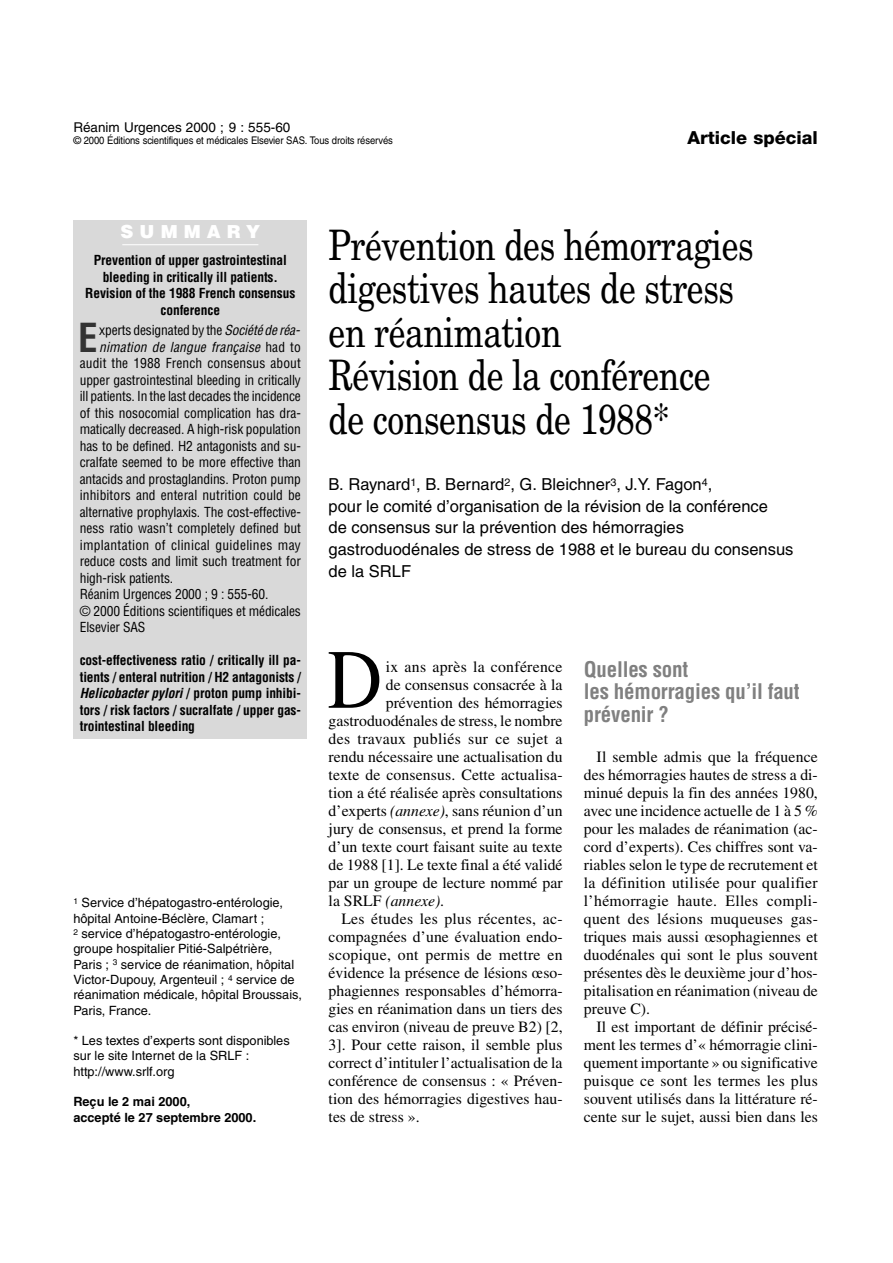
<style>
.page{position:relative;width:893px;height:1263px;background:#fff}
.page>*{position:absolute;margin:0;border:0;box-sizing:border-box;transform-origin:0 0}
.t1{font:84.15px "Times";color:#000;scale:.9 1}
.t2{font:42px/43.5px "New Century Schlbk";letter-spacing:-.01em;color:#000;scale:.8 1}
.t3{font:700 condensed 39px "Helvetica";color:#333}
.t4{font:700 condensed 21px/22.5px "Helvetica";letter-spacing:-.01em;color:#808080}
.t5{font:800 18px "Helvetica Neue";color:#000}
.t6{font:900 18px "Helvetica";letter-spacing:.335em;color:#fff}
.t7{font:16.5px/21.8px "Helvetica";color:#000}
.t8{font:15.75px/18px "Times";color:#000;text-align:justify}
.t9{font:15.75px "Times";letter-spacing:.02em;color:#000}
.t10{font:italic 15.75px "Times";color:#000}
.t11{font:condensed 13.5px "Helvetica";letter-spacing:-.01em;color:#000}
.t12{font:700 condensed 13.5px/16.5px "Helvetica";letter-spacing:-.01em;color:#000;text-align:center}
.t13{font:condensed 13.5px "Helvetica";letter-spacing:.01em;color:#000}
.t14{font:condensed 13.5px "Helvetica";letter-spacing:.025em;color:#000}
.t15{font:italic condensed 13.5px "Helvetica";letter-spacing:.01em;color:#000}
.t16{font:13.5px "Helvetica";color:#000}
.t17{font:12.75px/15.3px "Helvetica";color:#000}
.t18{font:700 12.75px/15.3px "Helvetica";color:#000}
.t19{font:10.5px "Helvetica";letter-spacing:-.01em;color:#000}
.s1{font-style:italic}
.s2{font-style:normal}
</style>
<div class="page">
<div style="left:73px;top:220px;width:234px;height:518px;background:#d9d9d9"></div>
<hr style="left:122px;top:244px;width:136px;height:1px;background:#fff">
<p class="t16" style="left:73px;top:122px;width:218px">Réanim Urgences 2000 ; 9 : 555-60</p>
<p class="t19" style="left:73px;top:136px;width:321px">© 2000 Éditions scientifiques et médicales Elsevier SAS. Tous droits réservés</p>
<p class="t5" style="left:687px;top:131px;width:132px">Article spécial</p>
<p class="t6" style="left:121px;top:225px;width:141px">SUMMARY</p>
<p class="t12" style="left:85px;top:253px;width:211px">Prevention of upper gastrointestinal bleeding in critically ill patients.<br>Revision of the 1988 French consensus conference</p>
<h3 class="t3" style="left:78px;top:323px;width:21px">E</h3>
<p class="t11" style="left:99px;top:325px;width:202px">xperts designated by the <span class="s1">Société de réa-</span></p>
<p class="t15" style="left:99px;top:342px;width:203px">nimation de langue française <span class="s2">had to</span></p>
<p class="t13" style="left:80px;top:358px;width:223px">audit the 1988 French consensus about</p>
<p class="t11" style="left:80px;top:375px;width:223px">upper gastrointestinal bleeding in critically</p>
<p class="t11" style="left:80px;top:391px;width:223px">ill patients. In the last decades the incidence</p>
<p class="t11" style="left:80px;top:408px;width:223px">of this nosocomial complication has dra-</p>
<p class="t11" style="left:80px;top:424px;width:223px">matically decreased. A high-risk population</p>
<p class="t11" style="left:80px;top:441px;width:223px">has to be defined. H2 antagonists and su-</p>
<p class="t11" style="left:80px;top:457px;width:223px">cralfate seemed to be more effective than</p>
<p class="t11" style="left:80px;top:474px;width:223px">antacids and prostaglandins. Proton pump</p>
<p class="t13" style="left:80px;top:490px;width:223px">inhibitors and enteral nutrition could be</p>
<p class="t11" style="left:80px;top:507px;width:223px">alternative prophylaxis. The cost-effective-</p>
<p class="t11" style="left:80px;top:523px;width:223px">ness ratio wasn’t completely defined but</p>
<p class="t14" style="left:80px;top:540px;width:223px">implantation of clinical guidelines may</p>
<p class="t11" style="left:80px;top:556px;width:223px">reduce costs and limit such treatment for</p>
<p class="t11" style="left:80px;top:573px;width:95px">high-risk patients.</p>
<p class="t11" style="left:80px;top:589px;width:190px">Réanim Urgences 2000 ; 9 : 555-60.</p>
<p class="t11" style="left:80px;top:606px;width:223px">© 2000 Éditions scientifiques et médicales</p>
<p class="t11" style="left:80px;top:622px;width:67px">Elsevier SAS</p>
<p class="t12" style="left:80px;top:653px;width:223px;text-align:justify">cost-effectiveness ratio / critically ill pa&shy;tients / enteral nutrition / H2 antagonists / <span class="s1">Helicobacter pylori</span> / proton pump inhibi&shy;tors / risk factors / sucralfate / upper gas&shy;trointestinal bleeding</p>
<p class="t17" style="left:73px;top:897px;width:230px"><sup>1</sup> Service d’hépatogastro-entérologie, hôpital Antoine-Béclère, Clamart ;<br><sup>2</sup> service d’hépatogastro-entérologie, groupe hospitalier Pitié-Salpétrière, Paris ; <sup>3</sup> service de réanimation, hôpital Victor-Dupouy, Argenteuil ; <sup>4</sup> service de réanimation médicale, hôpital Broussais, Paris, France.</p>
<p class="t17" style="left:73px;top:1034px;width:218px">* Les textes d’experts sont disponibles sur le site Internet de la SRLF : http://www.srlf.org</p>
<p class="t18" style="left:73px;top:1095px;width:184px">Reçu le 2 mai 2000,<br>accepté le 27 septembre 2000.</p>
<h2 class="t2" style="left:328px;top:227px;width:533px">Prévention des hémorragies digestives hautes de stress en réanimation<br>Révision de la conférence de consensus de 1988*</h2>
<p class="t7" style="left:328px;top:475px;width:466px">B. Raynard<sup>1</sup>, B. Bernard<sup>2</sup>, G. Bleichner<sup>3</sup>, J.Y. Fagon<sup>4</sup>,<br>pour le comité d’organisation de la révision de la conférence<br>de consensus sur la prévention des hémorragies gastroduodénales de stress de 1988 et le bureau du consensus de la SRLF</p>
<h1 class="t1" style="left:327px;top:649px;width:62px">D</h1>
<p class="t9" style="left:386px;top:661px;width:178px">ix ans après la conférence</p>
<p class="t8" style="left:386px;top:677px;width:178px">de consensus consacrée à la</p>
<p class="t8" style="left:386px;top:695px;width:178px">prévention des hémorragies</p>
<p class="t8" style="left:328px;top:713px;width:235px">gastroduodénales de stress, le nombre</p>
<p class="t9" style="left:328px;top:733px;width:235px">des travaux publiés sur ce sujet a</p>
<p class="t8" style="left:328px;top:749px;width:235px">rendu nécessaire une actualisation du</p>
<p class="t8" style="left:328px;top:767px;width:235px">texte de consensus. Cette actualisa-</p>
<p class="t8" style="left:328px;top:785px;width:235px">tion a été réalisée après consultations</p>
<p class="t8" style="left:328px;top:803px;width:235px">d’experts <span class="s1">(annexe)</span>, sans réunion d’un</p>
<p class="t8" style="left:328px;top:821px;width:235px">jury de consensus, et prend la forme</p>
<p class="t8" style="left:328px;top:839px;width:235px">d’un texte court faisant suite au texte</p>
<p class="t8" style="left:328px;top:857px;width:235px">de 1988 [1]. Le texte final a été validé</p>
<p class="t8" style="left:328px;top:875px;width:235px">par un groupe de lecture nommé par</p>
<p class="t10" style="left:328px;top:895px;width:117px"><span class="s2">la SRLF</span> (annexe)<span class="s2">.</span></p>
<p class="t9" style="left:341px;top:913px;width:223px">Les études les plus récentes, ac-</p>
<p class="t8" style="left:328px;top:929px;width:235px">compagnées d’une évaluation endo-</p>
<p class="t9" style="left:328px;top:949px;width:235px">scopique, ont permis de mettre en</p>
<p class="t8" style="left:328px;top:965px;width:235px">évidence la présence de lésions œso-</p>
<p class="t8" style="left:328px;top:983px;width:235px">phagiennes responsables d’hémorra-</p>
<p class="t8" style="left:328px;top:1001px;width:235px">gies en réanimation dans un tiers des</p>
<p class="t8" style="left:328px;top:1019px;width:235px">cas environ (niveau de preuve B2) [2,</p>
<p class="t8" style="left:328px;top:1037px;width:235px">3]. Pour cette raison, il semble plus</p>
<p class="t8" style="left:328px;top:1055px;width:235px">correct d’intituler l’actualisation de la</p>
<p class="t8" style="left:328px;top:1073px;width:235px">conférence de consensus : « Préven-</p>
<p class="t8" style="left:328px;top:1091px;width:235px">tion des hémorragies digestives hau-</p>
<p class="t8" style="left:328px;top:1109px;width:92px">tes de stress ».</p>
<h3 class="t4" style="left:584px;top:660px;width:217px">Quelles sont<br>les hémorragies qu’il faut prévenir ?</h3>
<p class="t8" style="left:584px;top:749px;width:235px;text-indent:13px">Il semble admis que la fréquence des hémorragies hautes de stress a di&shy;minué depuis la fin des années 1980, avec une incidence actuelle de 1 à 5 % pour les malades de réanimation (ac&shy;cord d’experts). Ces chiffres sont va&shy;riables selon le type de recrutement et la définition utilisée pour qualifier l’hémorragie haute. Elles compli&shy;quent des lésions muqueuses gas&shy;triques mais aussi œsophagiennes et duodénales qui sont le plus souvent présentes dès le deuxième jour d’hos&shy;pitalisation en réanimation (niveau de preuve C).</p>
<p class="t8" style="left:584px;top:1019px;width:235px;text-indent:13px">Il est important de définir précisé&shy;ment les termes d’« hémorragie clini&shy;quement importante » ou significative puisque ce sont les termes les plus souvent utilisés dans la littérature ré&shy;cente sur le sujet, aussi bien dans les</p>
</div>
